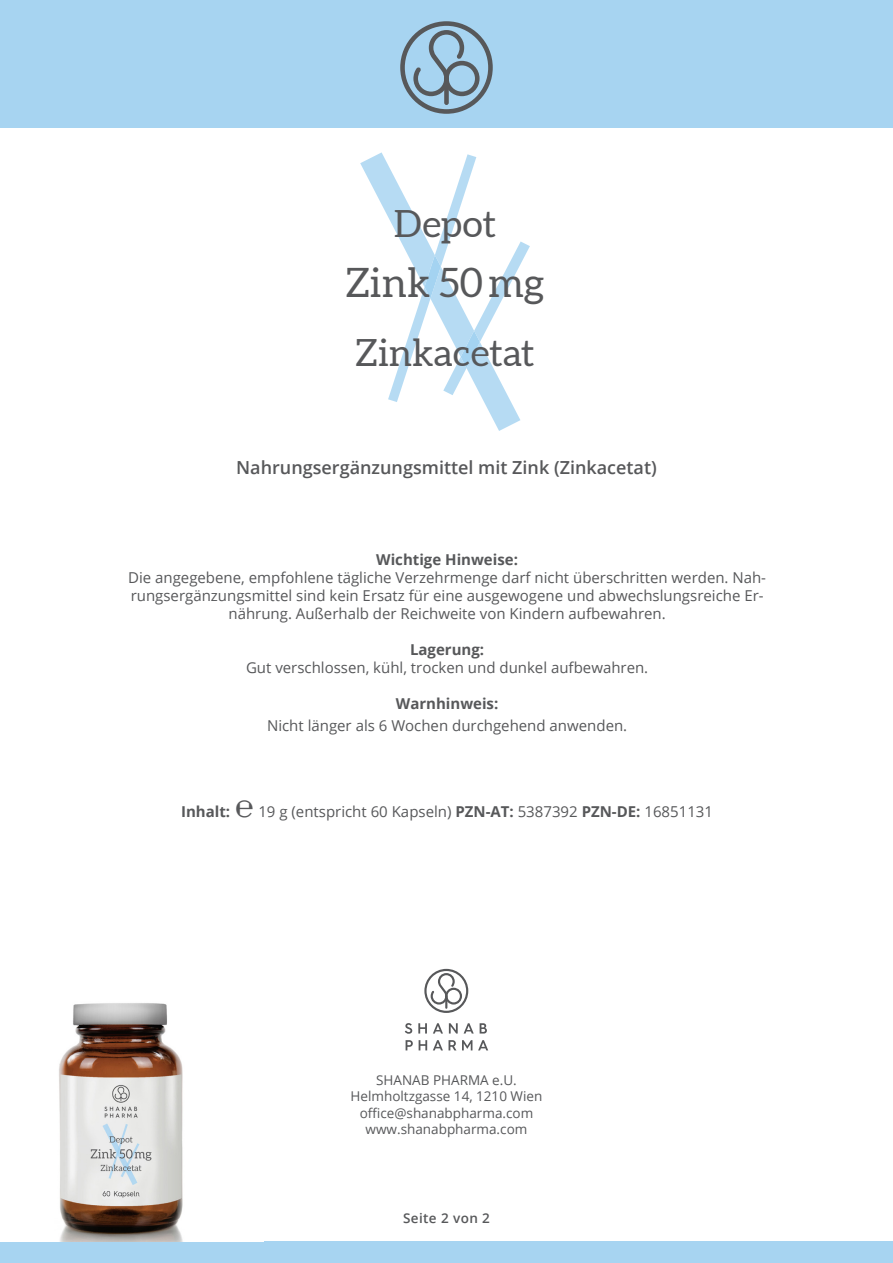
<style>
.page{position:relative;width:893px;height:1263px;background:#fff}
.page>*{position:absolute;margin:0;border:0;box-sizing:border-box;transform-origin:0 0}
.t1{font:40.5px "Aleo";color:#57585a}
.t2{font:37.5px "Aleo";color:#57585a}
.t3{font:600 18px "Open Sans";color:#57585a}
.t4{font:15px/18px "Open Sans";color:#57585a;text-align:center}
.t5{font:700 15px "Open Sans";color:#57585a}
.t6{font:13.5px/16.5px "Open Sans";color:#57585a;text-align:center}
.t7{font:600 13.5px "Open Sans";letter-spacing:.03em;color:#57585a}
.s1{font-weight:700}
.s2{font-weight:700;font-size:31.5px}
</style>
<div class="page">
<div style="left:0;top:0;width:893px;height:128px;background:#a7d4f1"></div>
<div style="left:0;top:1242px;width:893px;height:21px;background:#a7d4f1"></div>
<img style="left:59px;top:1003px;width:124px;height:239px">
<svg style="left:360px;top:152px;width:170px;height:279px"></svg>
<svg style="left:400px;top:21px;width:93px;height:93px"></svg>
<div style="left:444px;top:76px;width:5px;height:29px;background:#57585a;border-radius:2px"></div>
<svg style="left:405px;top:1023px;width:7px;height:11px"></svg>
<svg style="left:418px;top:1023px;width:9px;height:10px"></svg>
<svg style="left:433px;top:1023px;width:10px;height:10px"></svg>
<svg style="left:449px;top:1023px;width:9px;height:10px"></svg>
<svg style="left:464px;top:1023px;width:10px;height:10px"></svg>
<svg style="left:480px;top:1023px;width:7px;height:10px"></svg>
<svg style="left:406px;top:1040px;width:7px;height:10px"></svg>
<svg style="left:419px;top:1040px;width:8px;height:10px"></svg>
<svg style="left:433px;top:1040px;width:23px;height:10px"></svg>
<svg style="left:462px;top:1040px;width:10px;height:10px"></svg>
<svg style="left:478px;top:1040px;width:10px;height:10px"></svg>
<svg style="left:424px;top:969px;width:44px;height:44px"></svg>
<h2 class="t2" style="left:394px;top:202px;width:104px">Depot</h2>
<h1 class="t1" style="left:345px;top:259px;width:201px">Zink 50 mg</h1>
<h2 class="t2" style="left:355px;top:331px;width:181px">Zinkacetat</h2>
<p class="t3" style="left:236px;top:455px;width:422px">Nahrungsergänzungsmittel mit Zink (Zinkacetat)</p>
<p class="t5" style="left:376px;top:549px;width:143px">Wichtige Hinweise:</p>
<p class="t4" style="left:128px;top:568px;width:639px">Die angegebene, empfohlene tägliche Verzehrmenge darf nicht überschritten werden. Nah&shy;rungsergänzungsmittel sind kein Ersatz für eine ausgewogene und abwechslungsreiche Er&shy;nährung. Außerhalb der Reichweite von Kindern aufbewahren.</p>
<p class="t5" style="left:410px;top:639px;width:76px">Lagerung:</p>
<p class="t4" style="left:246px;top:658px;width:404px">Gut verschlossen, kühl, trocken und dunkel aufbewahren.</p>
<p class="t5" style="left:396px;top:693px;width:104px">Warnhinweis:</p>
<p class="t4" style="left:267px;top:716px;width:362px">Nicht länger als 6 Wochen durchgehend anwenden.</p>
<p class="t4" style="left:181px;top:802px;width:533px"><span class="s1">Inhalt:</span> <span class="s2">℮</span> 19 g (entspricht 60 Kapseln) <span class="s1">PZN-AT:</span> 5387392 <span class="s1">PZN-DE:</span> 16851131</p>
<p class="t6" style="left:351px;top:1071px;width:193px">SHANAB PHARMA e.U.<br>Helmholtzgasse 14, 1210 Wien office@shanabpharma.com www.shanabpharma.com</p>
<p class="t7" style="left:403px;top:1209px;width:88px">Seite 2 von 2</p>
</div>
